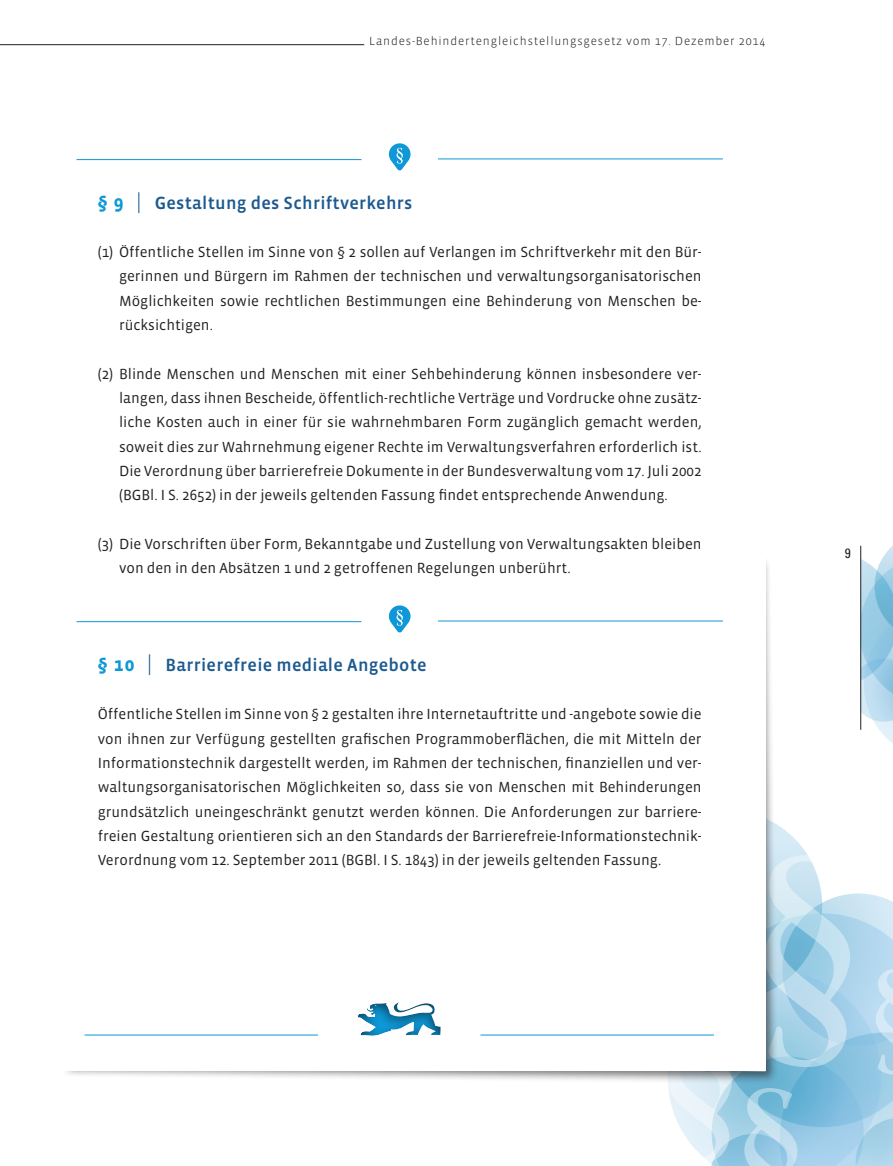
<style>
.page{position:relative;width:893px;height:1166px;background:#fff}
.page>*{position:absolute;margin:0;border:0;box-sizing:border-box;transform-origin:0 0}
.t1{font:18px "Vista Sans Med";letter-spacing:.015em;color:#1c5a90}
.t2{font:15px/24.3px "Vista Sans";color:#231f20;text-align:justify}
.t3{font:condensed 13.5px "Univers";color:#231f20}
.t4{font:300 12px "Vista Sans";letter-spacing:.07em;color:#231f20}
.s1{font-family:"Vista Sans";font-weight:700;font-size:19.5px;color:#0e98d7}
.s2{font-family:"Univers";font-weight:100;font-stretch:ultra-condensed;font-size:28.5px}
</style>
<div class="page">
<svg style="left:668px;top:825px;width:225px;height:340px"></svg>
<div style="left:61px;top:555px;width:717px;height:528px;background:#231f20;opacity:.6"></div>
<div style="left:53px;top:389px;width:712px;height:681px;background:#fff"></div>
<hr style="left:85px;top:1034px;width:233px;height:1px;background:#0e98d7">
<hr style="left:480px;top:1034px;width:234px;height:1px;background:#0e98d7">
<div style="left:357px;top:1001px;width:85px;height:36px;background:#231f20;opacity:.6"></div>
<svg style="left:861px;top:545px;width:32px;height:199px"></svg>
<hr style="left:0;top:44px;width:364px;height:1px;background:#231f20">
<hr style="left:77px;top:159px;width:284px;height:1px;background:#0e98d7">
<hr style="left:438px;top:158px;width:285px;height:1px;background:#0e98d7">
<hr style="left:77px;top:621px;width:284px;height:1px;background:#0e98d7">
<hr style="left:438px;top:620px;width:285px;height:1px;background:#0e98d7">
<svg style="left:389px;top:143px;width:22px;height:27px"></svg>
<svg style="left:389px;top:605px;width:22px;height:27px"></svg>
<hr style="left:860px;top:545px;width:1px;height:184px;background:#231f20">
<p class="t4" style="left:369px;top:34px;width:398px">Landes-Behindertengleichstellungsgesetz vom 17. Dezember 2014</p>
<h4 class="t1" style="left:98px;top:193px;width:316px"><span class="s1">§ 9</span> <span class="s2">|</span> Gestaltung des Schriftverkehrs</h4>
<p class="t2" style="left:119px;top:240px;width:584px;text-indent:-21px">(1) Öffentliche Stellen im Sinne von § 2 sollen auf Verlangen im Schriftverkehr mit den Bür&shy;gerinnen und Bürgern im Rahmen der technischen und verwaltungsorganisatorischen Möglichkeiten sowie rechtlichen Bestimmungen eine Behinderung von Menschen be&shy;rücksichtigen.</p>
<p class="t2" style="left:119px;top:362px;width:584px;text-indent:-21px">(2) Blinde Menschen und Menschen mit einer Sehbehinderung können insbesondere ver&shy;langen, dass ihnen Bescheide, öffentlich-rechtliche Verträge und Vordrucke ohne zusätz&shy;liche Kosten auch in einer für sie wahrnehmbaren Form zugänglich gemacht werden, soweit dies zur Wahrnehmung eigener Rechte im Verwaltungsverfahren erforderlich ist.<br>Die Verordnung über barrierefreie Dokumente in der Bundesverwaltung vom 17. Juli 2002 (BGBl. I S. 2652) in der jeweils geltenden Fassung findet entsprechende Anwendung.</p>
<p class="t2" style="left:119px;top:532px;width:584px;text-indent:-21px">(3) Die Vorschriften über Form, Bekanntgabe und Zustellung von Verwaltungsakten bleiben von den in den Absätzen 1 und 2 getroffenen Regelungen unberührt.</p>
<h4 class="t1" style="left:98px;top:655px;width:330px"><span class="s1">§ 10</span> <span class="s2">|</span> Barrierefreie mediale Angebote</h4>
<p class="t2" style="left:98px;top:702px;width:605px">Öffentliche Stellen im Sinne von § 2 gestalten ihre Internetauftritte und -angebote sowie die von ihnen zur Verfügung gestellten grafischen Programmoberflächen, die mit Mitteln der Informationstechnik dargestellt werden, im Rahmen der technischen, finanziellen und ver&shy;waltungsorganisatorischen Möglichkeiten so, dass sie von Menschen mit Behinderungen grundsätzlich uneingeschränkt genutzt werden können. Die Anforderungen zur barriere&shy;freien Gestaltung orientieren sich an den Standards der Barrierefreie-Informationstechnik-Verordnung vom 12. September 2011 (BGBl. I S. 1843) in der jeweils geltenden Fassung.</p>
<p class="t3" style="left:845px;top:544px;width:7px">9</p>
</div>
